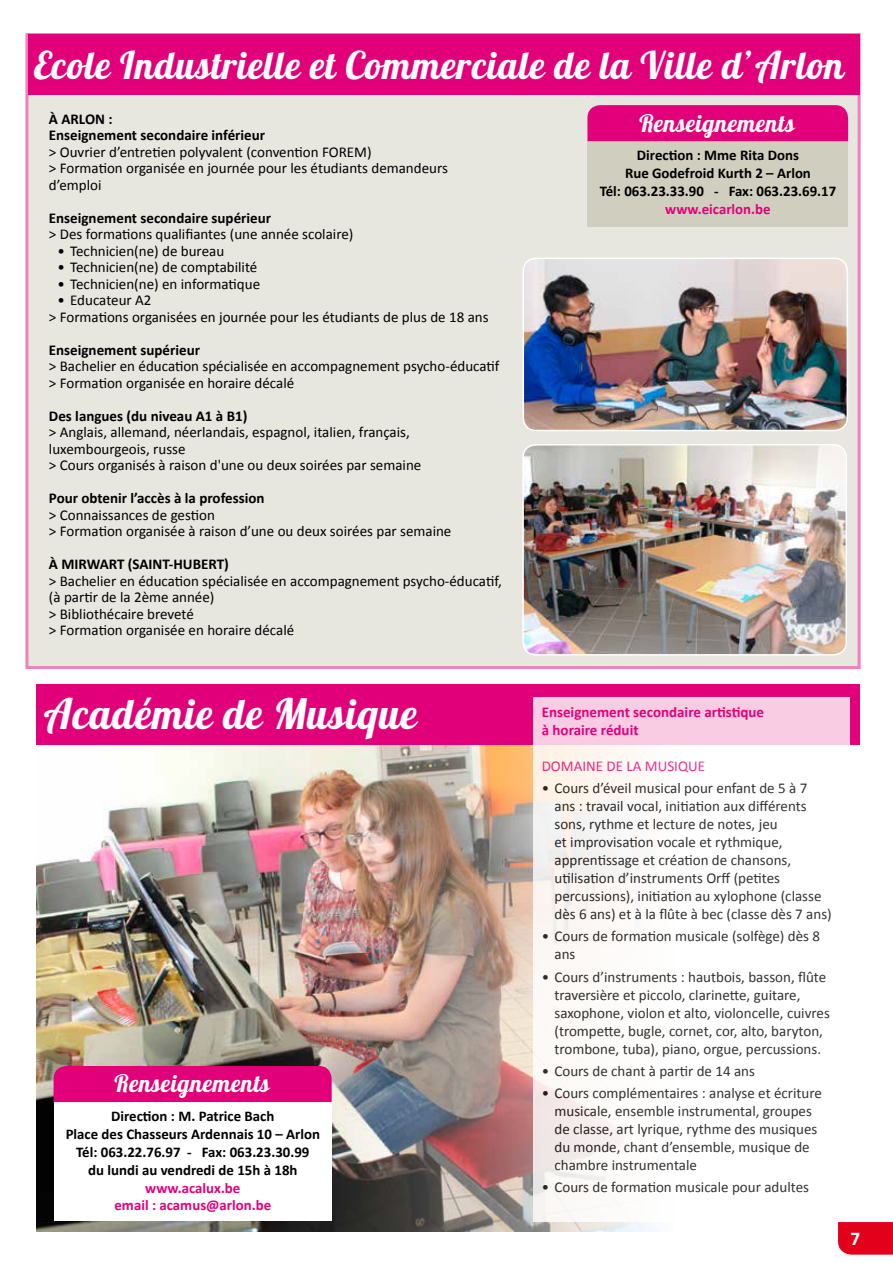
<style>
.page{position:relative;width:893px;height:1263px;background:#fff}
.page>*{position:absolute;margin:0;border:0;box-sizing:border-box;transform-origin:0 0}
.t1{font:41.85px "Lobster 1.4";letter-spacing:.02em;color:#fff}
.t2{font:38.1px "Lobster 1.4";letter-spacing:.02em;color:#fff}
.t3{font:24px "Lobster 1.4";letter-spacing:.02em;color:#fff}
.t4{font:700 19.5px "Calibri";color:#fff}
.t5{font:15px/18px "Calibri";color:#000}
.t6{font:700 15px/16.5px "Calibri";color:#000}
.t7{font:700 15px/18px "Calibri";color:#e2007a}
.t8{font:15px "Calibri";color:#e2007a}
.t9{font:700 14.85px/17.9px "Calibri";color:#000;text-align:center}
.t10{font:700 14.85px/17.9px "Calibri";color:#e2007a;text-align:center}
</style>
<div class="page">
<div style="left:25px;top:33px;width:836px;height:636px;background:#e7e6df"></div>
<div style="left:28px;top:34px;width:832px;height:60px;background:#e2007a"></div>
<img style="left:36px;top:744px;width:621px;height:487px">
<img style="left:523px;top:258px;width:324px;height:172px">
<div style="left:523px;top:258px;width:325px;height:173px;border:2px solid #fff;border-radius:13px"></div>
<div style="left:588px;top:140px;width:260px;height:86px;background:#d0cebf"></div>
<div style="left:54px;top:1101px;width:278px;height:119px;background:#fff"></div>
<div style="left:587px;top:105px;width:261px;height:36px;background:#e2007a"></div>
<div style="left:54px;top:1066px;width:278px;height:36px;background:#e2007a"></div>
<img style="left:525px;top:447px;width:319px;height:206px">
<div style="left:522px;top:444px;width:325px;height:212px;border:2px solid #fff;border-radius:13px"></div>
<div style="left:36px;top:684px;width:824px;height:60px;background:#e2007a"></div>
<svg style="left:533px;top:697px;width:316px;height:524px"></svg>
<div style="left:838px;top:1222px;width:55px;height:32px;background:#e2001a"></div>
<h2 class="t2" style="left:34px;top:41px;width:810px">Ecole Industrielle et Commerciale de la Ville d’Arlon</h2>
<p class="t6" style="left:49px;top:110px;width:218px">À ARLON :<br>Enseignement secondaire inférieur</p>
<p class="t5" style="left:49px;top:143px;width:400px;line-height:16.5px">&gt; Ouvrier d’entretien polyvalent (convention FOREM)<br>&gt; Formation organisée en journée pour les étudiants demandeurs d’emploi</p>
<p class="t6" style="left:49px;top:209px;width:224px">Enseignement secondaire supérieur</p>
<p class="t5" style="left:49px;top:225px;width:306px">&gt; Des formations qualifiantes (une année scolaire)</p>
<p class="t5" style="left:57px;top:242px;width:168px">• Technicien(ne) de bureau</p>
<p class="t5" style="left:57px;top:258px;width:201px">• Technicien(ne) de comptabilité</p>
<p class="t5" style="left:57px;top:275px;width:204px">• Technicien(ne) en informatique</p>
<p class="t5" style="left:49px;top:292px;width:441px;line-height:16.5px;text-indent:9px">• Educateur A2<br>&gt; Formations organisées en journée pour les étudiants de plus de 18 ans</p>
<p class="t6" style="left:49px;top:341px;width:153px">Enseignement supérieur</p>
<p class="t5" style="left:49px;top:358px;width:452px;line-height:16.5px">&gt; Bachelier en éducation spécialisée en accompagnement psycho-éducatif &gt; Formation organisée en horaire décalé</p>
<p class="t6" style="left:49px;top:407px;width:200px">Des langues (du niveau A1 à B1)</p>
<p class="t5" style="left:49px;top:424px;width:374px;line-height:16.5px">&gt; Anglais, allemand, néerlandais, espagnol, italien, français, luxembourgeois, russe<br>&gt; Cours organisés à raison d'une ou deux soirées par semaine</p>
<p class="t6" style="left:49px;top:490px;width:217px">Pour obtenir l’accès à la profession</p>
<p class="t5" style="left:49px;top:506px;width:404px;line-height:16.5px">&gt; Connaissances de gestion<br>&gt; Formation organisée à raison d’une ou deux soirées par semaine</p>
<p class="t6" style="left:49px;top:556px;width:181px">À MIRWART (SAINT-HUBERT)</p>
<p class="t5" style="left:49px;top:572px;width:454px;line-height:16.5px">&gt; Bachelier en éducation spécialisée en accompagnement psycho-éducatif, (à partir de la 2ème année)<br>&gt; Bibliothécaire breveté<br>&gt; Formation organisée en horaire décalé</p>
<h3 class="t3" style="left:639px;top:108px;width:155px">Renseignements</h3>
<p class="t9" style="left:600px;top:147px;width:238px">Direction : Mme Rita Dons<br>Rue Godefroid Kurth 2 – Arlon<br>Tél: 063.23.33.90 - Fax: 063.23.69.17</p>
<p class="t10" style="left:665px;top:200px;width:107px">www.eicarlon.be</p>
<h1 class="t1" style="left:44px;top:687px;width:375px">Académie de Musique</h1>
<p class="t7" style="left:542px;top:703px;width:224px">Enseignement secondaire artistique à horaire réduit</p>
<p class="t8" style="left:542px;top:756px;width:165px">DOMAINE DE LA MUSIQUE</p>
<p class="t5" style="left:554px;top:779px;width:279px;text-indent:-13px">• Cours d’éveil musical pour enfant de 5 à 7 ans : travail vocal, initiation aux différents sons, rythme et lecture de notes, jeu<br>et improvisation vocale et rythmique, apprentissage et création de chansons, utilisation d’instruments Orff (petites percussions), initiation au xylophone (classe dès 6 ans) et à la flûte à bec (classe dès 7 ans)</p>
<p class="t5" style="left:554px;top:927px;width:267px;text-indent:-13px">• Cours de formation musicale (solfège) dès 8 ans</p>
<p class="t5" style="left:554px;top:968px;width:277px;text-indent:-13px">• Cours d’instruments : hautbois, basson, flûte traversière et piccolo, clarinette, guitare, saxophone, violon et alto, violoncelle, cuivres (trompette, bugle, cornet, cor, alto, baryton, trombone, tuba), piano, orgue, percussions.</p>
<p class="t5" style="left:542px;top:1062px;width:215px">• Cours de chant à partir de 14 ans</p>
<p class="t5" style="left:554px;top:1084px;width:269px;text-indent:-13px">• Cours complémentaires : analyse et écriture musicale, ensemble instrumental, groupes de classe, art lyrique, rythme des musiques du monde, chant d’ensemble, musique de chambre instrumentale</p>
<p class="t5" style="left:542px;top:1178px;width:269px">• Cours de formation musicale pour adultes</p>
<h3 class="t3" style="left:114px;top:1068px;width:155px">Renseignements</h3>
<p class="t9" style="left:66px;top:1107px;width:256px">Direction : M. Patrice Bach<br>Place des Chasseurs Ardennais 10 – Arlon Tél: 063.22.76.97 - Fax: 063.23.30.99<br>du lundi au vendredi de 15h à 18h</p>
<p class="t10" style="left:114px;top:1179px;width:158px">www.acalux.be<br>email : acamus@arlon.be</p>
<h3 class="t4" style="left:850px;top:1226px;width:11px">7</h3>
</div>
